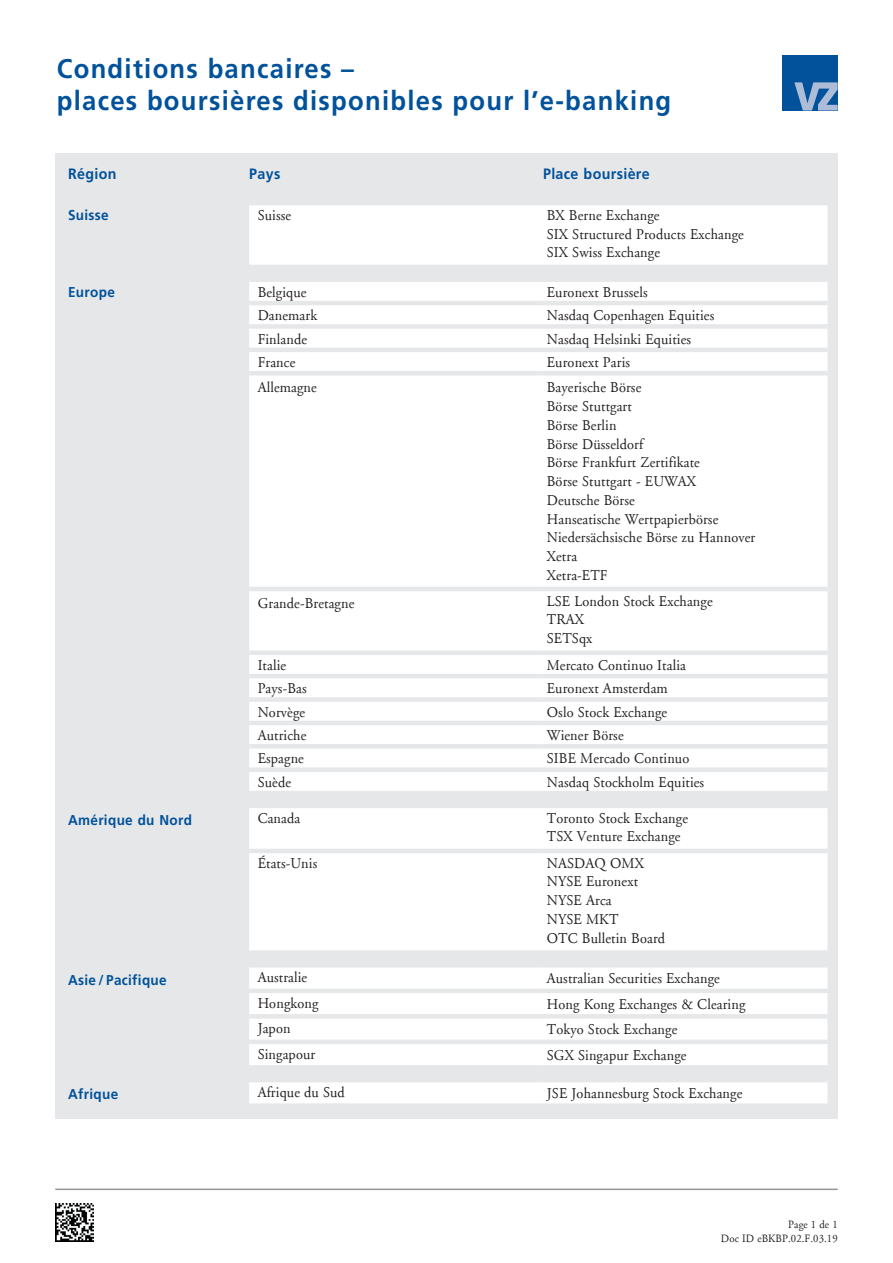
<style>
.page{position:relative;width:893px;height:1263px;background:#fff}
.page>*{position:absolute;margin:0;border:0;box-sizing:border-box;transform-origin:0 0}
.t1{font:700 27px/32.4px "Frutiger LT";letter-spacing:.05em;color:#01529b;scale:.95 1}
.t2{font:15px/18.8px "Adobe Garamond";letter-spacing:.01em;color:#231f20;scale:.95 1}
.t3{font:700 15px "Frutiger LT";letter-spacing:.025em;color:#01529b;scale:.95 1}
.t4{font:700 14.25px "Frutiger LT";letter-spacing:.025em;color:#01529b;scale:.95 1}
.t5{font:11.25px/13.5px "Adobe Garamond";letter-spacing:.01em;color:#231f20;text-align:right;scale:.95 1}
</style>
<div class="page">
<hr style="left:55px;top:1188px;width:783px;height:2px;background:#939598">
<img style="left:55px;top:1203px;width:39px;height:39px">
<div style="left:782px;top:55px;width:56px;height:55px;background:#01529a"></div>
<svg style="left:794px;top:82px;width:44px;height:28px"></svg>
<div style="left:55px;top:153px;width:783px;height:965px;background:#e6e7e9"></div>
<div style="left:249px;top:205px;width:578px;height:898px;background:#fff"></div>
<div style="left:249px;top:269px;width:578px;height:809px;background:#fff"></div>
<hr style="left:249px;top:265px;width:289px;height:4px;background:#e6e7e9">
<hr style="left:538px;top:265px;width:289px;height:4px;background:#e6e7e9">
<div style="left:249px;top:277px;width:289px;height:5px;background:#e6e7e9"></div>
<div style="left:538px;top:277px;width:289px;height:5px;background:#e6e7e9"></div>
<hr style="left:249px;top:301px;width:289px;height:4px;background:#e6e7e9">
<hr style="left:538px;top:301px;width:289px;height:4px;background:#e6e7e9">
<div style="left:249px;top:324px;width:289px;height:5px;background:#e6e7e9"></div>
<div style="left:538px;top:324px;width:289px;height:5px;background:#e6e7e9"></div>
<hr style="left:249px;top:348px;width:289px;height:4px;background:#e6e7e9">
<hr style="left:538px;top:348px;width:289px;height:4px;background:#e6e7e9">
<hr style="left:249px;top:371px;width:289px;height:4px;background:#e6e7e9">
<hr style="left:538px;top:371px;width:289px;height:4px;background:#e6e7e9">
<hr style="left:249px;top:587px;width:289px;height:4px;background:#e6e7e9">
<hr style="left:538px;top:587px;width:289px;height:4px;background:#e6e7e9">
<div style="left:249px;top:650px;width:289px;height:5px;background:#e6e7e9"></div>
<div style="left:538px;top:650px;width:289px;height:5px;background:#e6e7e9"></div>
<hr style="left:249px;top:674px;width:289px;height:4px;background:#e6e7e9">
<hr style="left:538px;top:674px;width:289px;height:4px;background:#e6e7e9">
<div style="left:249px;top:697px;width:289px;height:5px;background:#e6e7e9"></div>
<div style="left:538px;top:697px;width:289px;height:5px;background:#e6e7e9"></div>
<hr style="left:249px;top:721px;width:289px;height:4px;background:#e6e7e9">
<hr style="left:538px;top:721px;width:289px;height:4px;background:#e6e7e9">
<hr style="left:249px;top:744px;width:289px;height:4px;background:#e6e7e9">
<hr style="left:538px;top:744px;width:289px;height:4px;background:#e6e7e9">
<div style="left:249px;top:767px;width:289px;height:5px;background:#e6e7e9"></div>
<div style="left:538px;top:767px;width:289px;height:5px;background:#e6e7e9"></div>
<hr style="left:249px;top:849px;width:289px;height:4px;background:#e6e7e9">
<hr style="left:538px;top:849px;width:289px;height:4px;background:#e6e7e9">
<div style="left:249px;top:988px;width:289px;height:5px;background:#e6e7e9"></div>
<div style="left:538px;top:988px;width:289px;height:5px;background:#e6e7e9"></div>
<hr style="left:249px;top:1014px;width:289px;height:4px;background:#e6e7e9">
<hr style="left:538px;top:1014px;width:289px;height:4px;background:#e6e7e9">
<div style="left:249px;top:1039px;width:289px;height:5px;background:#e6e7e9"></div>
<div style="left:538px;top:1039px;width:289px;height:5px;background:#e6e7e9"></div>
<hr style="left:249px;top:791px;width:289px;height:4px;background:#e6e7e9">
<hr style="left:538px;top:791px;width:289px;height:4px;background:#e6e7e9">
<div style="left:249px;top:803px;width:289px;height:5px;background:#e6e7e9"></div>
<div style="left:538px;top:803px;width:289px;height:5px;background:#e6e7e9"></div>
<div style="left:249px;top:950px;width:289px;height:5px;background:#e6e7e9"></div>
<div style="left:538px;top:950px;width:289px;height:5px;background:#e6e7e9"></div>
<hr style="left:249px;top:963px;width:289px;height:4px;background:#e6e7e9">
<hr style="left:538px;top:963px;width:289px;height:4px;background:#e6e7e9">
<hr style="left:249px;top:1065px;width:289px;height:4px;background:#e6e7e9">
<hr style="left:538px;top:1065px;width:289px;height:4px;background:#e6e7e9">
<hr style="left:249px;top:1078px;width:289px;height:4px;background:#e6e7e9">
<hr style="left:538px;top:1078px;width:289px;height:4px;background:#e6e7e9">
<h1 class="t1" style="left:57px;top:52px;width:648px">Conditions bancaires –<br>places boursières disponibles pour l’e-banking</h1>
<p class="t3" style="left:68px;top:165px;width:53px">Région</p>
<p class="t3" style="left:249px;top:165px;width:34px">Pays</p>
<p class="t3" style="left:543px;top:165px;width:114px">Place boursière</p>
<p class="t4" style="left:68px;top:206px;width:44px">Suisse</p>
<p class="t2" style="left:258px;top:206px;width:37px">Suisse</p>
<p class="t2" style="left:547px;top:206px;width:209px">BX Berne Exchange<br>SIX Structured Products Exchange<br>SIX Swiss Exchange</p>
<p class="t4" style="left:68px;top:283px;width:51px">Europe</p>
<p class="t2" style="left:258px;top:283px;width:53px">Belgique</p>
<p class="t2" style="left:547px;top:283px;width:108px">Euronext Brussels</p>
<p class="t2" style="left:258px;top:306px;width:64px">Danemark</p>
<p class="t2" style="left:547px;top:306px;width:178px">Nasdaq Copenhagen Equities</p>
<p class="t2" style="left:258px;top:330px;width:54px">Finlande</p>
<p class="t2" style="left:547px;top:330px;width:153px">Nasdaq Helsinki Equities</p>
<p class="t2" style="left:258px;top:353px;width:41px">France</p>
<p class="t2" style="left:547px;top:353px;width:89px">Euronext Paris</p>
<p class="t2" style="left:258px;top:379px;width:64px">Allemagne</p>
<p class="t2" style="left:547px;top:379px;width:221px">Bayerische Börse<br>Börse Stuttgart<br>Börse Berlin<br>Börse Düsseldorf<br>Börse Frankfurt Zertifikate<br>Börse Stuttgart - EUWAX<br>Deutsche Börse<br>Hanseatische Wertpapierbörse<br>Niedersächsische Börse zu Hannover<br>Xetra<br>Xetra-ETF</p>
<p class="t2" style="left:258px;top:594px;width:103px">Grande-Bretagne</p>
<p class="t2" style="left:547px;top:592px;width:176px">LSE London Stock Exchange<br>TRAX<br>SETSqx</p>
<p class="t2" style="left:258px;top:656px;width:31px">Italie</p>
<p class="t2" style="left:547px;top:656px;width:148px">Mercato Continuo Italia</p>
<p class="t2" style="left:258px;top:679px;width:53px">Pays-Bas</p>
<p class="t2" style="left:547px;top:679px;width:129px">Euronext Amsterdam</p>
<p class="t2" style="left:258px;top:703px;width:51px">Norvège</p>
<p class="t2" style="left:547px;top:703px;width:128px">Oslo Stock Exchange</p>
<p class="t2" style="left:258px;top:726px;width:53px">Autriche</p>
<p class="t2" style="left:547px;top:726px;width:82px">Wiener Börse</p>
<p class="t2" style="left:258px;top:750px;width:50px">Espagne</p>
<p class="t2" style="left:547px;top:750px;width:151px">SIBE Mercado Continuo</p>
<p class="t2" style="left:258px;top:773px;width:37px">Suède</p>
<p class="t2" style="left:547px;top:773px;width:167px">Nasdaq Stockholm Equities</p>
<p class="t4" style="left:68px;top:812px;width:132px">Amérique du Nord</p>
<p class="t2" style="left:258px;top:809px;width:46px">Canada</p>
<p class="t2" style="left:547px;top:809px;width:150px">Toronto Stock Exchange<br>TSX Venture Exchange</p>
<p class="t2" style="left:258px;top:854px;width:64px">États-Unis</p>
<p class="t2" style="left:547px;top:854px;width:126px">NASDAQ OMX<br>NYSE Euronext<br>NYSE Arca<br>NYSE MKT<br>OTC Bulletin Board</p>
<p class="t4" style="left:68px;top:971px;width:105px">Asie / Pacifique</p>
<p class="t2" style="left:258px;top:968px;width:54px">Australie</p>
<p class="t2" style="left:547px;top:970px;width:184px">Australian Securities Exchange</p>
<p class="t2" style="left:258px;top:994px;width:66px">Hongkong</p>
<p class="t2" style="left:547px;top:995px;width:210px">Hong Kong Exchanges &amp; Clearing</p>
<p class="t2" style="left:258px;top:1019px;width:36px">Japon</p>
<p class="t2" style="left:547px;top:1021px;width:139px">Tokyo Stock Exchange</p>
<p class="t2" style="left:258px;top:1045px;width:62px">Singapour</p>
<p class="t2" style="left:547px;top:1046px;width:149px">SGX Singapur Exchange</p>
<p class="t4" style="left:68px;top:1086px;width:54px">Afrique</p>
<p class="t2" style="left:258px;top:1083px;width:93px">Afrique du Sud</p>
<p class="t2" style="left:547px;top:1084px;width:207px">JSE Johannesburg Stock Exchange</p>
<p class="t5" style="left:721px;top:1218px;width:124px">Page 1 de 1<br>Doc ID eBKBP.02.F.03.19</p>
</div>
